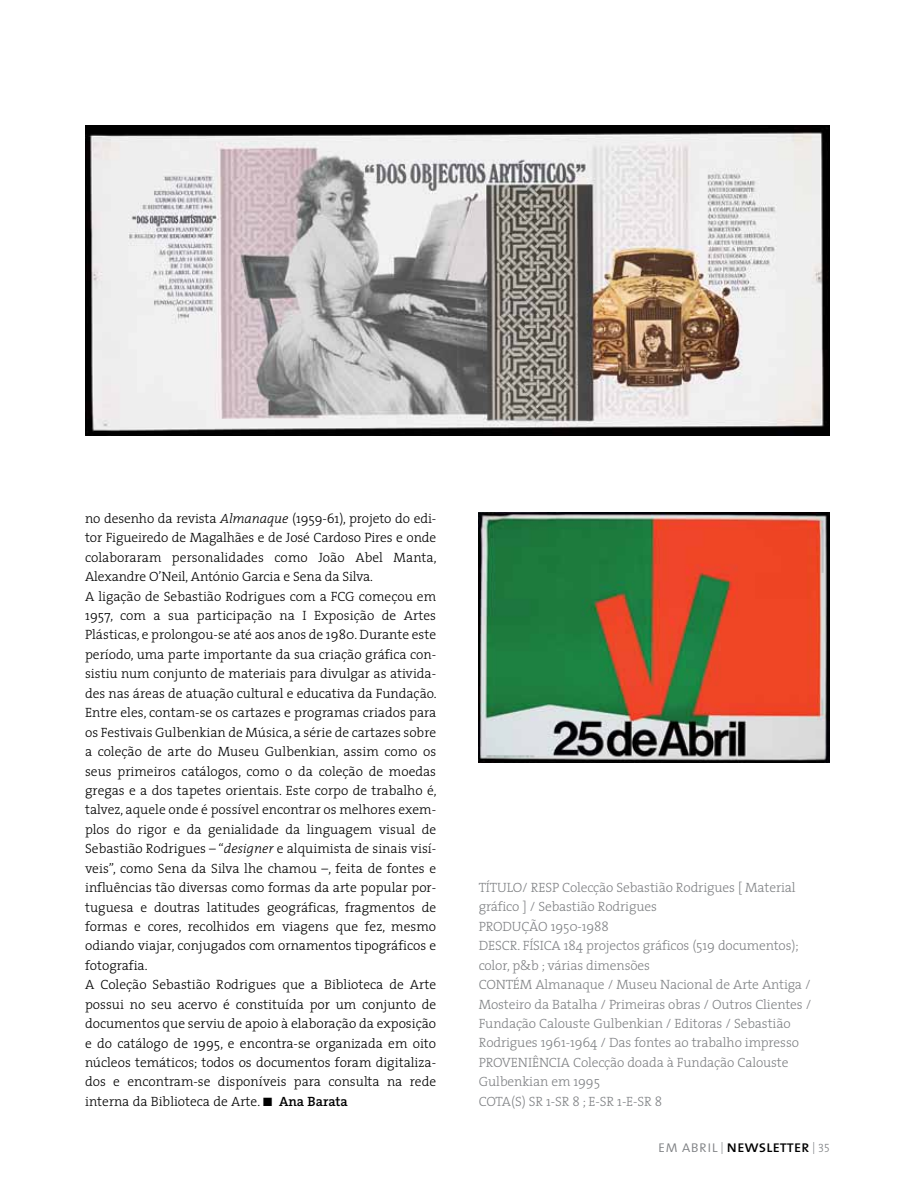
<style>
.page{position:relative;width:915px;height:1191px;background:#fff}
.page>*{position:absolute;margin:0;border:0;box-sizing:border-box;transform-origin:0 0}
.t1{font:16.5px "The Mix Caps";letter-spacing:-.01em;color:#000}
.t2{font:300 13.5px/19.5px "The Serif";color:#000}
.t3{font:300 13.5px/19.5px "The Serif";letter-spacing:-.01em;color:#808285}
.s1{font-style:italic}
.s2{font-weight:600}
.s3{font-family:"The Mix Light Caps";color:#808285}
.s4{font-family:"The Serif Light Caps";font-size:12px;color:#808285}
</style>
<div class="page">
<img style="left:478px;top:513px;width:351px;height:249px">
<img style="left:85px;top:125px;width:744px;height:310px">
<p class="t2" style="left:85px;top:508px;width:353px">no desenho da revista <span class="s1">Almanaque</span> (1959-61), projeto do edi‑ tor Figueiredo de Magalhães e de José Cardoso Pires e onde colaboraram personalidades como João Abel Manta, Alexandre O’Neil, António Garcia e Sena da Silva.<br>A ligação de Sebastião Rodrigues com a FCG começou em 1957, com a sua participação na I Exposição de Artes Plásticas, e prolongou-se até aos anos de 1980. Durante este período, uma parte importante da sua criação gráfica con‑ sistiu num conjunto de materiais para divulgar as ativida‑ des nas áreas de atuação cultural e educativa da Fundação.<br>Entre eles, contam-se os cartazes e programas criados para os Festivais Gulbenkian de Música, a série de cartazes sobre a coleção de arte do Museu Gulbenkian, assim como os seus primeiros catálogos, como o da coleção de moedas gregas e a dos tapetes orientais. Este corpo de trabalho é, talvez, aquele onde é possível encontrar os melhores exem‑ plos do rigor e da genialidade da linguagem visual de Sebastião Rodrigues – “<span class="s1">designer</span> e alquimista de sinais visí‑ veis”, como Sena da Silva lhe chamou –, feita de fontes e influências tão diversas como formas da arte popular por‑ tuguesa e doutras latitudes geográficas, fragmentos de formas e cores, recolhidos em viagens que fez, mesmo odiando viajar, conjugados com ornamentos tipográficos e fotografia.<br>A Coleção Sebastião Rodrigues que a Biblioteca de Arte possui no seu acervo é constituída por um conjunto de documentos que serviu de apoio à elaboração da exposição e do catálogo de 1995, e encontra-se organizada em oito núcleos temáticos; todos os documentos foram digitaliza‑ dos e encontram-se disponíveis para consulta na rede interna da Biblioteca de Arte. ■ <span class="s2">Ana Barata</span></p>
<p class="t3" style="left:478px;top:877px;width:334px">TÍTULO/ RESP Colecção Sebastião Rodrigues [ Material gráfico ] / Sebastião Rodrigues<br>PRODUÇÃO 1950-1988<br>DESCR. FÍSICA 184 projectos gráficos (519 documentos); color, p&amp;b ; várias dimensões<br>CONTÉM Almanaque / Museu Nacional de Arte Antiga / Mosteiro da Batalha / Primeiras obras / Outros Clientes / Fundação Calouste Gulbenkian / Editoras / Sebastião Rodrigues 1961-1964 / Das fontes ao trabalho impresso PROVENIÊNCIA Colecção doada à Fundação Calouste Gulbenkian em 1995<br>COTA(S) SR 1-SR 8 ; E-SR 1-E-SR 8</p>
<p class="t1" style="left:657px;top:1132px;width:174px"><span class="s3">em abril</span> <span class="s4">|</span> newsletter <span class="s4">| 35</span></p>
</div>
